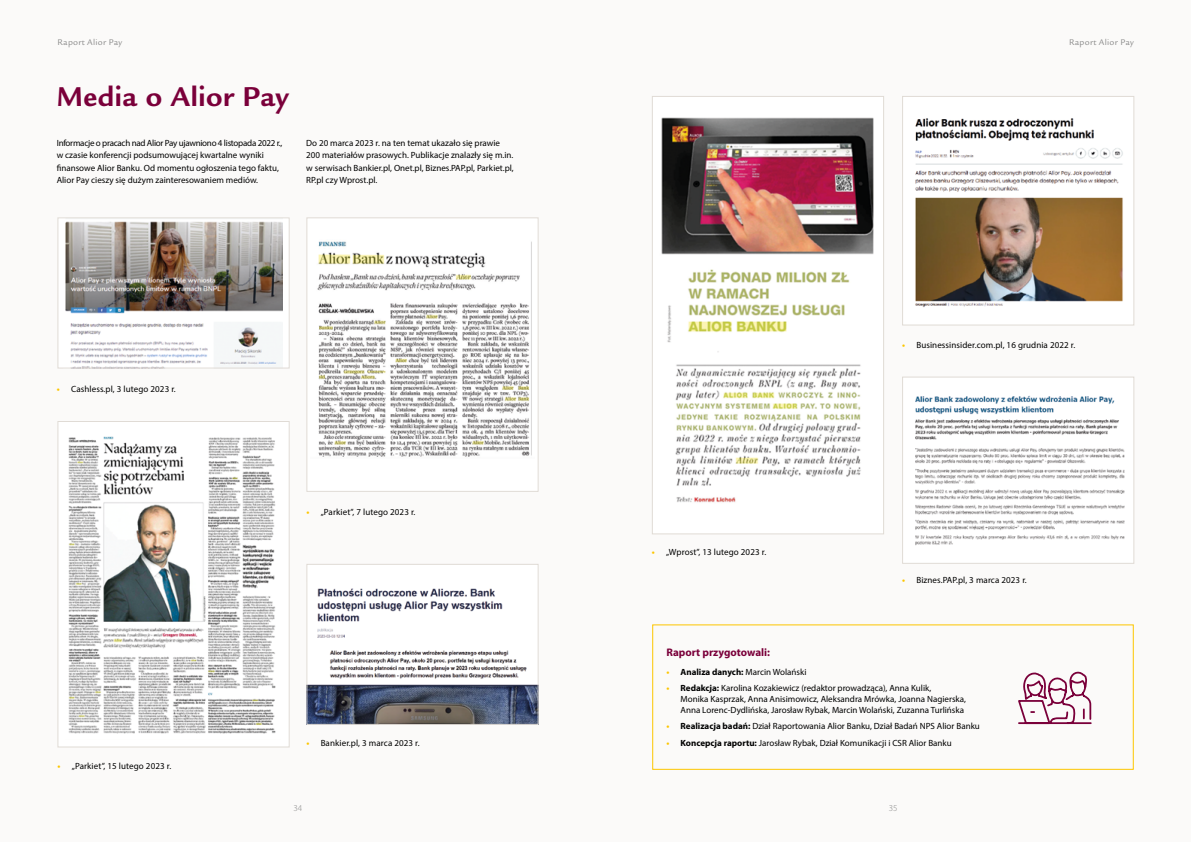
<style>
.page{position:relative;width:1191px;height:842px;background:#fbfaf9}
.page>*{position:absolute;margin:0;border:0;box-sizing:border-box;transform-origin:0 0}
.t1{font:700 28.2px "Legacy Sans EFCEOP";letter-spacing:.02em;color:#7a003a}
.t2{font:700 11px "Myriad Pro";color:#7a003a}
.t3{font:9px/12.5px "Myriad Pro";color:#000}
.t4{font:700 9px "Myriad Pro";color:#000}
.t5{font:300 9px "Myriad Pro";color:#878787}
.t6{font:8.5px "Legacy Sans EFCEOP";letter-spacing:.03em;color:#878787}
.s1{font-weight:700;color:#fdc600}
.s2{color:#fdc600}
.s3{font-weight:400}
.s4{font-weight:700}
</style>
<div class="page">
<div style="left:652px;top:624px;width:481px;height:146px;border:1px solid #fdc600"></div>
<svg style="left:1018px;top:671px;width:74px;height:54px"></svg>
<div style="left:307px;top:218px;width:231px;height:273px;background:#fff"></div>
<img style="left:317px;top:241px;width:215px;height:216px">
<div style="left:306px;top:217px;width:232px;height:275px;border:1px solid #e0dbd5"></div>
<div style="left:652px;top:96px;width:231px;height:438px;background:#fff"></div>
<img style="left:661px;top:117px;width:213px;height:386px">
<div style="left:652px;top:96px;width:232px;height:438px;border:1px solid #e0dbd5"></div>
<div style="left:902px;top:96px;width:231px;height:229px;background:#fff"></div>
<img style="left:915px;top:118px;width:208px;height:189px">
<div style="left:902px;top:96px;width:232px;height:229px;border:1px solid #e0dbd5"></div>
<div style="left:902px;top:377px;width:231px;height:186px;background:#fff"></div>
<img style="left:915px;top:395px;width:210px;height:150px">
<div style="left:902px;top:377px;width:232px;height:187px;border:1px solid #e0dbd5"></div>
<div style="left:307px;top:564px;width:231px;height:160px;background:#fff"></div>
<img style="left:308px;top:588px;width:228px;height:135px">
<div style="left:306px;top:564px;width:232px;height:161px;border:1px solid #e0dbd5"></div>
<div style="left:58px;top:421px;width:231px;height:326px;background:#fff"></div>
<img style="left:68px;top:436px;width:208px;height:298px">
<div style="left:57px;top:421px;width:233px;height:326px;border:1px solid #e0dbd5"></div>
<div style="left:58px;top:218px;width:231px;height:150px;background:#fff"></div>
<img style="left:65px;top:221px;width:218px;height:146px">
<div style="left:57px;top:217px;width:233px;height:152px;border:1px solid #e0dbd5"></div>
<p class="t6" style="left:57px;top:37px;width:66px">Raport Alior Pay</p>
<p class="t6" style="left:1069px;top:37px;width:66px">Raport Alior Pay</p>
<h1 class="t1" style="left:57px;top:78px;width:233px">Media o Alior Pay</h1>
<p class="t3" style="left:57px;top:136px;width:227px">Informacje o pracach nad Alior Pay ujawniono 4 listopada 2022 r., w czasie konferencji podsumowującej kwartalne wyniki finansowe Alior Banku. Od momentu ogłoszenia tego faktu, Alior Pay cieszy się dużym zainteresowaniem mediów.</p>
<p class="t3" style="left:306px;top:136px;width:209px">Do 20 marca 2023 r. na ten temat ukazało się prawie 200 materiałów prasowych. Publikacje znalazły się m.in. w serwisach Bankier.pl, Onet.pl, Biznes.PAP.pl, Parkiet.pl, RP.pl czy Wprost.pl.</p>
<p class="t3" style="left:57px;top:383px;width:120px"><span class="s1">•</span> Cashless.pl, 3 lutego 2023 r.</p>
<p class="t3" style="left:58px;top:760px;width:115px"><span class="s1">•</span> „Parkiet”, 15 lutego 2023 r.</p>
<p class="t3" style="left:306px;top:505px;width:110px"><span class="s1">•</span> „Parkiet”, 7 lutego 2023 r.</p>
<p class="t3" style="left:306px;top:737px;width:115px"><span class="s1">•</span> Bankier.pl, 3 marca 2023 r.</p>
<p class="t3" style="left:652px;top:546px;width:116px"><span class="s1">•</span> „Wprost”, 13 lutego 2023 r.</p>
<p class="t3" style="left:902px;top:339px;width:175px"><span class="s1">•</span> Businessinsider.com.pl, 16 grudnia 2022 r.</p>
<p class="t3" style="left:902px;top:574px;width:126px"><span class="s1">•</span> Biznes.PAP.pl, 3 marca 2023 r.</p>
<p class="t2" style="left:666px;top:645px;width:105px">Raport przygotowali:</p>
<p class="t4" style="left:666px;top:666px;width:142px"><span class="s2">•</span> Analiza danych: <span class="s3">Marcin Wolański</span></p>
<p class="t3" style="left:680px;top:682px;width:287px;line-height:10.8px;text-indent:-14px"><span class="s1">•</span> <span class="s4">Redakcja:</span> Karolina Kozakiewicz (redaktor prowadząca), Anna Kulik,<br>Monika Kasprzak, Anna Anisimowicz, Aleksandra Mrówka, Joanna Nagierska,<br>Anna Lorenc-Dydlińska, Jarosław Rybak, Marcin Wolański, Zuzanna Turlińska</p>
<p class="t3" style="left:666px;top:720px;width:315px"><span class="s1">•</span> <span class="s4">Realizacja badań:</span> Dział Raportowania Alior Banku, Dział Badań NPS Alior Banku</p>
<p class="t3" style="left:666px;top:736px;width:287px"><span class="s1">•</span> <span class="s4">Koncepcja raportu:</span> Jarosław Rybak, Dział Komunikacji i CSR Alior Banku</p>
<p class="t5" style="left:293px;top:803px;width:10px">34</p>
<p class="t5" style="left:889px;top:803px;width:10px">35</p>
</div>
